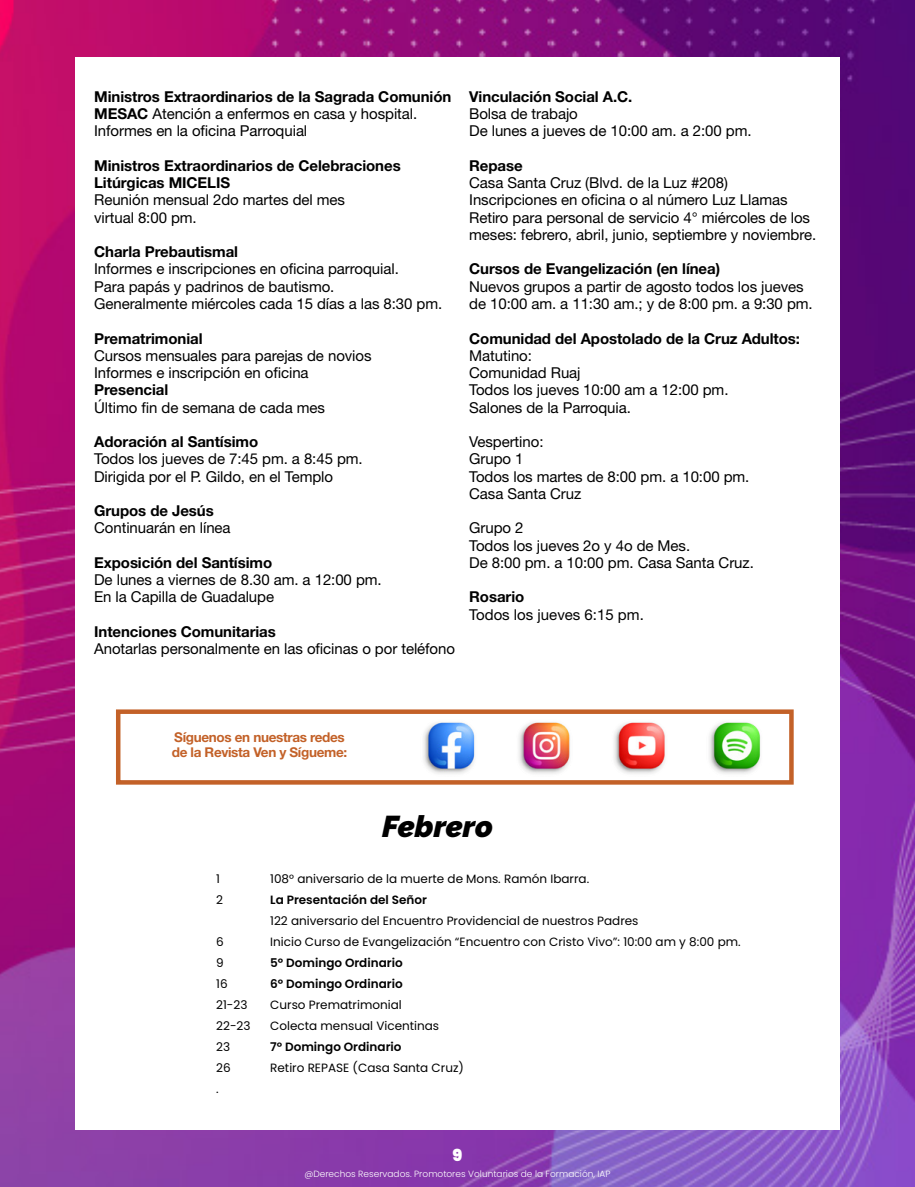
<style>
.page{position:relative;width:915px;height:1187px;background:#fff}
.page>*{position:absolute;margin:0;border:0;box-sizing:border-box;transform-origin:0 0}
.t1{font:italic 900 30px "Raleway";color:#000}
.t2{font:900 16.5px "Poppins";color:#fff}
.t3{font:15px/17.2px "Helvetica Neue LT Std";letter-spacing:-.005em;color:#000}
.t4{font:700 15px/17.2px "Helvetica Neue LT Std";letter-spacing:-.005em;color:#000}
.t5{font:700 13.5px/15px "Helvetica Neue LT Std";letter-spacing:-.025em;color:#c36128}
.t6{font:12px "Poppins";color:#000}
.t7{font:600 12px "Poppins";color:#000}
.t8{font:300 9px "Poppins";color:#fff}
.s1{font-weight:700}
</style>
<div class="page">
<img style="left:0;top:0;width:914px;height:1186px">
<div style="left:75px;top:57px;width:764px;height:1072px;background:#fff"></div>
<div style="left:116px;top:709px;width:677px;height:75px;border:4px solid #c36128"></div>
<img style="left:408px;top:709px;width:372px;height:76px">
<p class="t3" style="left:94px;top:88px;width:358px"><span class="s1">Ministros Extraordinarios de la Sagrada Comunión<br>MESAC</span> Atención a enfermos en casa y hospital.<br>Informes en la oficina Parroquial</p>
<p class="t4" style="left:94px;top:157px;width:308px">Ministros Extraordinarios de Celebraciones<br>Litúrgicas MICELIS</p>
<p class="t3" style="left:94px;top:191px;width:252px">Reunión mensual 2do martes del mes virtual 8:00 pm.</p>
<p class="t4" style="left:94px;top:243px;width:145px">Charla Prebautismal</p>
<p class="t3" style="left:94px;top:260px;width:349px">Informes e inscripciones en oficina parroquial.<br>Para papás y padrinos de bautismo.<br>Generalmente miércoles cada 15 días a las 8:30 pm.</p>
<p class="t4" style="left:94px;top:329px;width:110px">Prematrimonial</p>
<p class="t3" style="left:94px;top:346px;width:279px">Cursos mensuales para parejas de novios<br>Informes e inscripción en oficina</p>
<p class="t4" style="left:94px;top:381px;width:76px">Presencial</p>
<p class="t3" style="left:94px;top:398px;width:232px">Último fin de semana de cada mes</p>
<p class="t4" style="left:94px;top:433px;width:165px">Adoración al Santísimo</p>
<p class="t3" style="left:94px;top:450px;width:270px">Todos los jueves de 7:45 pm. a 8:45 pm.<br>Dirigida por el P. Gildo, en el Templo</p>
<p class="t4" style="left:94px;top:502px;width:121px">Grupos de Jesús</p>
<p class="t3" style="left:94px;top:519px;width:138px">Continuarán en línea</p>
<p class="t4" style="left:94px;top:553px;width:179px">Exposición del Santísimo</p>
<p class="t3" style="left:94px;top:571px;width:289px">De lunes a viernes de 8.30 am. a 12:00 pm.<br>En la Capilla de Guadalupe</p>
<p class="t4" style="left:94px;top:622px;width:183px">Intenciones Comunitarias</p>
<p class="t3" style="left:94px;top:640px;width:362px">Anotarlas personalmente en las oficinas o por teléfono</p>
<p class="t4" style="left:469px;top:88px;width:165px">Vinculación Social A.C.</p>
<p class="t3" style="left:469px;top:105px;width:284px">Bolsa de trabajo<br>De lunes a jueves de 10:00 am. a 2:00 pm.</p>
<p class="t4" style="left:469px;top:157px;width:55px">Repase</p>
<p class="t3" style="left:469px;top:174px;width:348px">Casa Santa Cruz (Blvd. de la Luz #208)<br>Inscripciones en oficina o al número Luz Llamas Retiro para personal de servicio 4° miércoles de los meses: febrero, abril, junio, septiembre y noviembre.</p>
<p class="t4" style="left:469px;top:260px;width:252px">Cursos de Evangelización (en línea)</p>
<p class="t3" style="left:469px;top:277px;width:345px">Nuevos grupos a partir de agosto todos los jueves de 10:00 am. a 11:30 am.; y de 8:00 pm. a 9:30 pm.</p>
<p class="t4" style="left:469px;top:329px;width:332px">Comunidad del Apostolado de la Cruz Adultos:</p>
<p class="t3" style="left:469px;top:346px;width:261px">Matutino:<br>Comunidad Ruaj<br>Todos los jueves 10:00 am a 12:00 pm.<br>Salones de la Parroquia.</p>
<p class="t3" style="left:469px;top:433px;width:282px">Vespertino:<br>Grupo 1<br>Todos los martes de 8:00 pm. a 10:00 pm.<br>Casa Santa Cruz</p>
<p class="t3" style="left:469px;top:519px;width:286px">Grupo 2<br>Todos los jueves 2o y 4o de Mes.<br>De 8:00 pm. a 10:00 pm. Casa Santa Cruz.</p>
<p class="t4" style="left:469px;top:588px;width:57px">Rosario</p>
<p class="t3" style="left:469px;top:605px;width:176px">Todos los jueves 6:15 pm.</p>
<p class="t5" style="left:172px;top:729px;width:177px">Síguenos en nuestras redes de la Revista Ven y Sígueme:</p>
<h1 class="t1" style="left:382px;top:809px;width:112px">Febrero</h1>
<p class="t6" style="left:216px;top:871px;width:5px">1</p>
<p class="t6" style="left:270px;top:871px;width:320px">108° aniversario de la muerte de Mons. Ramón Ibarra.</p>
<p class="t6" style="left:216px;top:892px;width:8px">2</p>
<p class="t7" style="left:270px;top:892px;width:158px">La Presentación del Señor</p>
<p class="t6" style="left:270px;top:913px;width:369px">122 aniversario del Encuentro Providencial de nuestros Padres</p>
<p class="t6" style="left:216px;top:934px;width:9px">6</p>
<p class="t6" style="left:270px;top:934px;width:472px">Inicio Curso de Evangelización “Encuentro con Cristo Vivo”: 10:00 am y 8:00 pm.</p>
<p class="t6" style="left:216px;top:955px;width:9px">9</p>
<p class="t7" style="left:270px;top:955px;width:134px">5º Domingo Ordinario</p>
<p class="t6" style="left:216px;top:976px;width:13px">16</p>
<p class="t7" style="left:270px;top:976px;width:134px">6º Domingo Ordinario</p>
<p class="t6" style="left:216px;top:997px;width:33px">21-23</p>
<p class="t6" style="left:270px;top:997px;width:133px">Curso Prematrimonial</p>
<p class="t6" style="left:216px;top:1018px;width:36px">22-23</p>
<p class="t6" style="left:270px;top:1018px;width:170px">Colecta mensual Vicentinas</p>
<p class="t6" style="left:216px;top:1039px;width:15px">23</p>
<p class="t7" style="left:270px;top:1039px;width:133px">7º Domingo Ordinario</p>
<p class="t6" style="left:216px;top:1060px;width:16px">26</p>
<p class="t6" style="left:270px;top:1060px;width:195px">Retiro REPASE (Casa Santa Cruz)</p>
<p class="t6" style="left:216px;top:1081px;width:4px">.</p>
<p class="t2" style="left:452px;top:1145px;width:11px">9</p>
<p class="t8" style="left:304px;top:1168px;width:307px">@Derechos Reservados. Promotores Voluntarios de la Formación, IAP</p>
</div>
